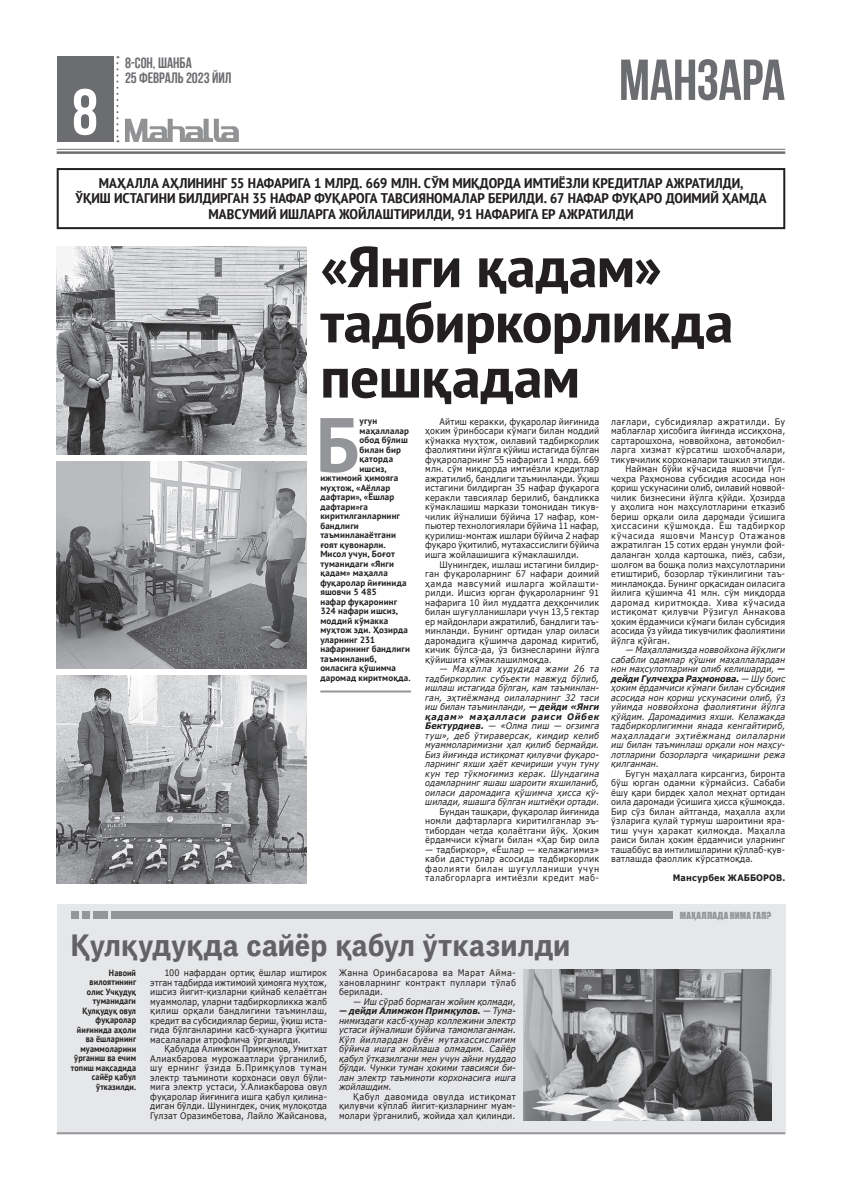
<style>
.page{position:relative;width:842px;height:1191px;background:#fff}
.page>*{position:absolute;margin:0;border:0;box-sizing:border-box;transform-origin:0 0}
.Matn{font:700 76.9px "PT Sans";color:#939598}
.Matn-2{font:57.6px "Bebas Neue UZ Bold";letter-spacing:-.01em;color:#6c6d70}
.Matn-3{font:700 condensed 57.5px/55.2px "PT Sans";letter-spacing:-.01em;color:#231f20;scale:1.2 1}
.Matn-4{font:700 30px "UZPF Das Grotesk Pro";letter-spacing:.01em;color:#636366}
.Matn-5{font:15px "Bebas Neue UZ Bold";letter-spacing:-.005em;color:#6c6d70}
.Matn-6{font:700 condensed 14px/15px "PT Sans";color:#231f20;text-align:center;scale:1.11 1}
.Matn-7{font:9px/9.5px "Verdana";letter-spacing:.01em;color:#231f20;text-align:justify;scale:.9 1}
.Matn-8{font:italic 9px/9.5px "Verdana";letter-spacing:.005em;color:#231f20;text-align:justify;scale:.9 1}
.Matn-9{font:700 9px "PT Sans";letter-spacing:.015em;color:#231f20}
.Matn-10{font:700 9px/9.5px "PT Sans";letter-spacing:.015em;color:#231f20;text-align:right;scale:.9 1}
.Matn-11{font:700 9px "Verdana";letter-spacing:.015em;color:#231f20;scale:.9 1}
.Matn-12{font:9px "Impact Cyr Uzb";letter-spacing:.03em;color:#939598}
.s1{font-weight:700}
</style>
<div class="page">
<div style="left:57px;top:57px;width:56px;height:85px;background:#6c6d70"></div>
<hr style="left:57px;top:149px;width:728px;height:1px;background:#6c6d70">
<hr style="left:57px;top:151px;width:728px;height:3px;background:#6c6d70">
<img style="left:125px;top:119px;width:114px;height:23px">
<svg style="left:74px;top:89px;width:22px;height:46px"></svg>
<svg style="left:116px;top:56px;width:2px;height:86px"></svg>
<div style="left:57px;top:904px;width:728px;height:230px;background:#e6e7e9"></div>
<img style="left:523px;top:969px;width:248px;height:151px">
<hr style="left:57px;top:1132px;width:728px;height:2px;background:#939598">
<div style="left:71px;top:911px;width:7px;height:8px;background:#939598"></div>
<div style="left:82px;top:911px;width:7px;height:8px;background:#939598"></div>
<div style="left:93px;top:911px;width:15px;height:8px;background:#939598"></div>
<div style="left:111px;top:911px;width:562px;height:8px;background:#939598"></div>
<hr style="left:320px;top:690px;width:91px;height:2px;background:#939598">
<div style="left:57px;top:168px;width:728px;height:61px;border:2px solid #231f20"></div>
<img style="left:57px;top:247px;width:249px;height:207px">
<img style="left:57px;top:461px;width:249px;height:207px">
<img style="left:57px;top:676px;width:249px;height:207px">
<p class="Matn-5" style="left:125px;top:55px;width:68px">8-СОН, ШАНБА</p>
<p class="Matn-5" style="left:125px;top:70px;width:108px">25 ФЕВРАЛЬ 2023 ЙИЛ</p>
<p class="Matn-2" style="left:619px;top:48px;width:168px">МАНЗАРА</p>
<p class="Matn-6" style="left:99px;top:176px;width:582px">МАҲАЛЛА АҲЛИНИНГ 55 НАФАРИГА 1 МЛРД. 669 МЛН. СЎМ МИҚДОРДА ИМТИЁЗЛИ КРЕДИТЛАР АЖРАТИЛДИ,</p>
<p class="Matn-6" style="left:75px;top:191px;width:624px">ЎҚИШ ИСТАГИНИ БИЛДИРГАН 35 НАФАР ФУҚАРОГА ТАВСИЯНОМАЛАР БЕРИЛДИ. 67 НАФАР ФУҚАРО ДОИМИЙ ҲАМДА<br>МАВСУМИЙ ИШЛАРГА ЖОЙЛАШТИРИЛДИ, 91 НАФАРИГА ЕР АЖРАТИЛДИ</p>
<p class="Matn-3" style="left:320px;top:238px;width:346px">«Янги қадам» тадбиркорликда пешқадам</p>
<p class="Matn" style="left:316px;top:394px;width:45px">Б</p>
<p class="Matn-9" style="left:360px;top:415px;width:19px">угун</p>
<p class="Matn-9" style="left:360px;top:425px;width:51px">маҳаллалар</p>
<p class="Matn-9" style="left:360px;top:434px;width:50px">обод бўлиш</p>
<p class="Matn-9" style="left:360px;top:444px;width:43px">билан бир</p>
<p class="Matn-9" style="left:360px;top:453px;width:35px">қаторда</p>
<p class="Matn-9" style="left:360px;top:463px;width:29px">ишсиз,</p>
<p class="Matn-9" style="left:320px;top:472px;width:79px">ижтимоий ҳимояга</p>
<p class="Matn-9" style="left:320px;top:482px;width:71px">муҳтож, «Аёллар</p>
<p class="Matn-9" style="left:320px;top:491px;width:76px">дафтари», «Ёшлар</p>
<p class="Matn-9" style="left:320px;top:501px;width:49px">дафтари»га</p>
<p class="Matn-9" style="left:320px;top:510px;width:81px">киритилганларнинг</p>
<p class="Matn-9" style="left:320px;top:520px;width:40px">бандлиги</p>
<p class="Matn-9" style="left:320px;top:529px;width:77px">таъминланаётгани</p>
<p class="Matn-9" style="left:320px;top:539px;width:67px">ғоят қувонарли.</p>
<p class="Matn-9" style="left:320px;top:548px;width:76px">Мисол учун, Боғот</p>
<p class="Matn-9" style="left:320px;top:558px;width:75px">туманидаги «Янги</p>
<p class="Matn-9" style="left:320px;top:567px;width:69px">қадам» маҳалла</p>
<p class="Matn-9" style="left:320px;top:577px;width:88px">фуқаролар йиғинида</p>
<p class="Matn-9" style="left:320px;top:586px;width:58px">яшовчи 5 485</p>
<p class="Matn-9" style="left:320px;top:596px;width:78px">нафар фуқаронинг</p>
<p class="Matn-9" style="left:320px;top:605px;width:79px">324 нафари ишсиз,</p>
<p class="Matn-9" style="left:320px;top:615px;width:69px">моддий кўмакка</p>
<p class="Matn-9" style="left:320px;top:624px;width:89px">муҳтож эди. Ҳозирда</p>
<p class="Matn-9" style="left:320px;top:634px;width:56px">уларнинг 231</p>
<p class="Matn-9" style="left:320px;top:643px;width:91px">нафарининг бандлиги</p>
<p class="Matn-9" style="left:320px;top:653px;width:58px">таъминланиб,</p>
<p class="Matn-9" style="left:320px;top:662px;width:77px">оиласига қўшимча</p>
<p class="Matn-9" style="left:320px;top:672px;width:92px">даромад киритмоқда.</p>
<p class="Matn-7" style="left:425px;top:417px;width:195px;text-indent:14px">Айтиш керакки, фуқаролар йиғинида ҳоким ўринбосари кўмаги билан моддий кўмакка муҳтож, оилавий тадбиркорлик фаолиятини йўлга қўйиш истагида бўлган фуқароларнинг 55 нафарига 1 млрд. 669 млн. сўм миқдорда имтиёзли кредитлар ажратилиб, бандлиги таъминланди. Ўқиш истагини билдирган 35 нафар фуқарога керакли тавсиялар берилиб, бандликка кўмаклашиш маркази томонидан тикув&shy;чилик йўналиши бўйича 17 нафар, ком&shy;пьютер технологиялари бўйича 11 нафар, қурилиш-монтаж ишлари бўйича 2 нафар фуқаро ўқитилиб, мутахассислиги бўйича ишга жойлашишига кўмаклашилди.</p>
<p class="Matn-7" style="left:425px;top:559px;width:195px;text-indent:14px">Шунингдек, ишлаш истагини билдир&shy;ган фуқароларнинг 67 нафари доимий ҳамда мавсумий ишларга жойлашти&shy;рилди. Ишсиз юрган фуқароларнинг 91 нафарига 10 йил муддатга деҳқончилик билан шуғулланишлари учун 13,5 гектар ер майдонлари ажратилиб, бандлиги таъ&shy;минланди. Бунинг ортидан улар оиласи даромадига қўшимча даромад киритиб, кичик бўлса-да, ўз бизнесларини йўлга қўйишига кўмаклашилмоқда.</p>
<p class="Matn-8" style="left:425px;top:664px;width:195px;text-indent:14px">— Маҳалла ҳудудида жами 26 та тадбиркорлик субъекти мавжуд бўлиб, ишлаш истагида бўлган, кам таъминлан&shy;ган, эҳтиёжманд оилаларнинг 32 таси иш билан таъминланди, <span class="s1">— дейди «Янги қадам» маҳалласи раиси Ойбек Бектурдиев.</span> — «Олма пиш — оғзимга туш», деб ўтираверсак, кимдир келиб муаммоларимизни ҳал қилиб бермайди.<br>Биз йиғинда истиқомат қилувчи фуқаро&shy;ларнинг яхши ҳаёт кечириши учун туну кун тер тўкмоғимиз керак. Шундагина одамларнинг яшаш шароити яхшиланиб, оиласи даромадига қўшимча ҳисса қў&shy;шилади, яшашга бўлган иштиёқи ортади.</p>
<p class="Matn-7" style="left:425px;top:806px;width:195px;text-indent:14px">Бундан ташқари, фуқаролар йиғинида номли дафтарларга киритилганлар эъ&shy;тибордан четда қолаётгани йўқ. Ҳоким ёрдамчиси кўмаги билан «Ҳар бир оила</p>
<p class="Matn-7" style="left:425px;top:844px;width:195px">— тадбиркор», «Ёшлар — келажагимиз» каби дастурлар асосида тадбиркорлик фаолияти билан шуғулланиши учун талабгорларга имтиёзли кредит маб-</p>
<p class="Matn-7" style="left:611px;top:417px;width:195px">лағлари, субсидиялар ажратилди. Бу маблағлар ҳисобига йиғинда иссиқхона, сартарошхона, новвойхона, автомобил&shy;ларга хизмат кўрсатиш шохобчалари, тикувчилик корхоналари ташкил этилди.</p>
<p class="Matn-7" style="left:611px;top:464px;width:195px;text-indent:14px">Найман бўйи кўчасида яшовчи Гул&shy;чеҳра Раҳмонова субсидия асосида нон қориш ускунасини олиб, оилавий новвой&shy;чилик бизнесини йўлга қўйди. Ҳозирда у аҳолига нон маҳсулотларини етказиб бериш орқали оила даромади ўсишига ҳиссасини қўшмоқда. Ёш тадбиркор кўчасида яшовчи Мансур Отажанов ажратилган 15 сотих ердан унумли фой&shy;даланган ҳолда картошка, пиёз, сабзи, шолғом ва бошқа полиз маҳсулотларини етиштириб, бозорлар тўкинлигини таъ&shy;минламоқда. Бунинг орқасидан оиласига йилига қўшимча 41 млн. сўм миқдорда даромад киритмоқда. Хива кўчасида истиқомат қилувчи Рўзигул Аннакова ҳоким ёрдамчиси кўмаги билан субсидия асосида ўз уйида тикувчилик фаолиятини йўлга қўйган.</p>
<p class="Matn-8" style="left:611px;top:645px;width:195px;text-indent:14px">— Маҳалламизда новвойхона йўқлиги сабабли одамлар қўшни маҳаллалардан нон маҳсулотларини олиб келишарди, <span class="s1">— дейди Гулчеҳра Раҳмонова.</span> — Шу боис ҳоким ёрдамчиси кўмаги билан субсидия асосида нон қориш ускунасини олиб, ўз уйимда новвойхона фаолиятини йўлга қўйдим. Даромадимиз яхши. Келажакда тадбиркорлигимни янада кенгайтириб, маҳалладаги эҳтиёжманд оилаларни иш билан таъминлаш орқали нон маҳсу&shy;лотларини бозорларга чиқаришни режа қилганман.</p>
<p class="Matn-7" style="left:611px;top:768px;width:195px;text-indent:14px">Бугун маҳаллага кирсангиз, биронта бўш юрган одамни кўрмайсиз. Сабаби ёшу қари бирдек ҳалол меҳнат ортидан оила даромади ўсишига ҳисса қўшмоқда.<br>Бир сўз билан айтганда, маҳалла аҳли ўзларига қулай турмуш шароитини яра&shy;тиш учун ҳаракат қилмоқда. Маҳалла раиси билан ҳоким ёрдамчиси уларнинг ташаббус ва интилишларини қўллаб-қув&shy;ватлашда фаоллик кўрсатмоқда.</p>
<p class="Matn-11" style="left:673px;top:871px;width:126px">Мансурбек ЖАББОРОВ.</p>
<p class="Matn-4" style="left:71px;top:926px;width:501px">Қулқудуқда сайёр қабул ўтказилди</p>
<p class="Matn-10" style="left:71px;top:967px;width:74px">Навоий вилоятининг олис Учқудуқ туманидаги<br>Қулқудуқ овул фуқаролар йиғинида аҳоли ва ёшларнинг муаммоларини ўрганиш ва ечим топиш мақсадида сайёр қабул ўтказилди.</p>
<p class="Matn-7" style="left:339px;top:968px;width:198px">Жанна Оринбасарова ва Марат Айма&shy;хановларнинг контракт пуллари тўлаб берилади.</p>
<p class="Matn-8" style="left:353px;top:996px;width:182px">— Иш сўраб бормаган жойим қолмади,</p>
<p class="Matn-8" style="left:339px;top:1006px;width:198px"><span class="s1">— дейди Алимжон Примқулов.</span> — Тума&shy;нимиздаги касб-ҳунар коллежини электр устаси йўналиши бўйича тамомлаганман.<br>Кўп йиллардан буён мутахассислигим бўйича ишга жойлаша олмадим. Сайёр қабул ўтказилгани мен учун айни муддао бўлди. Чунки туман ҳокими тавсияси би&shy;лан электр таъминоти корхонасига ишга жойлашдим.</p>
<p class="Matn-7" style="left:339px;top:1091px;width:198px;text-indent:14px">Қабул давомида овулда истиқомат қилувчи кўплаб йигит-қизларнинг муам&shy;молари ўрганилиб, жойида ҳал қилинди.</p>
<p class="Matn-7" style="left:150px;top:968px;width:198px;text-indent:14px">100 нафардан ортиқ ёшлар иштирок этган тадбирда ижтимоий ҳимояга муҳтож, ишсиз йигит-қизларни қийнаб келаётган муаммолар, уларни тадбиркорликка жалб қилиш орқали бандлигини таъминлаш, кредит ва субсидиялар бериш, ўқиш иста&shy;гида бўлганларини касб-ҳунарга ўқитиш масалалари атрофлича ўрганилди.</p>
<p class="Matn-7" style="left:150px;top:1044px;width:198px;text-indent:14px">Қабулда Алимжон Примқулов, Умитхат Алиакбарова мурожаатлари ўрганилиб, шу ернинг ўзида Б.Примқулов туман электр таъминоти корхонаси овул бўли&shy;мига электр устаси, У.Алиакбарова овул фуқаролар йиғинига ишга қабул қилина&shy;диган бўлди. Шунингдек, очиқ мулоқотда Гулзат Оразимбетова, Лайло Жайсанова,</p>
<p class="Matn-12" style="left:680px;top:910px;width:93px">МА²АЛЛАДА НИМА ГАП?</p>
</div>
